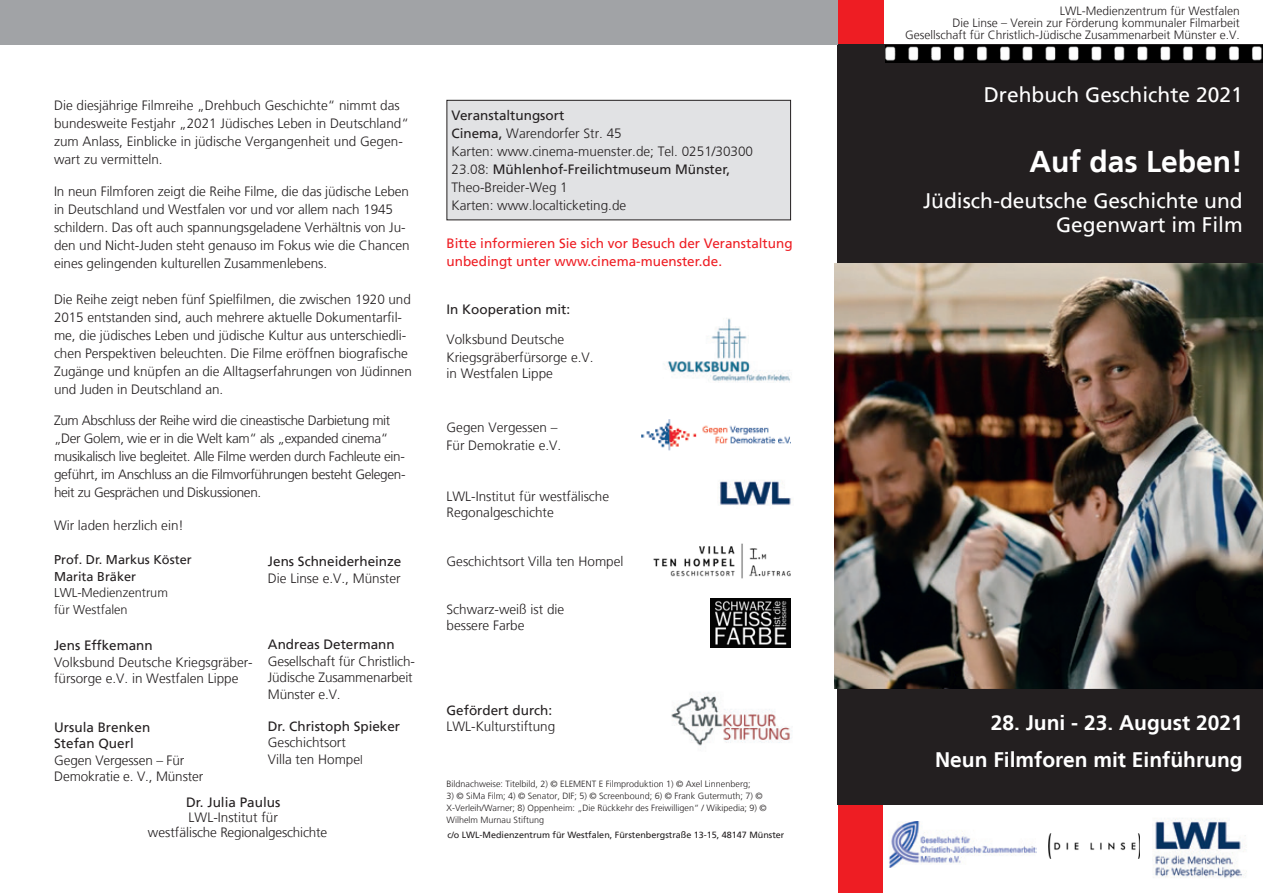
<style>
.page{position:relative;width:1263px;height:893px;background:#fff}
.page>*{position:absolute;margin:0;border:0;box-sizing:border-box;transform-origin:0 0}
.t1{font:700 30px "Frutiger LT";color:#fff}
.t2{font:21px/24px "Frutiger LT";color:#fff;text-align:right}
.t3{font:700 21px/37.5px "Frutiger LT";color:#fff;text-align:right}
.t4{font:300 13.5px/18px "Frutiger LT";letter-spacing:-.005em;color:#231f20}
.t5{font:300 13.5px/18px "Frutiger LT";letter-spacing:-.025em;color:#231f20}
.t6{font:13.5px/16.5px "Frutiger LT";color:#231f20}
.t7{font:13.5px/18px "Frutiger LT";color:#ee1d23}
.t8{font:12.75px/16.5px "Frutiger LT";color:#231f20}
.t9{font:300 12.75px/16.5px "Frutiger LT";color:#231f20}
.t10{font:300 12px/12px "Frutiger LT";color:#231f20;text-align:right}
.t11{font:300 9px/12px "Frutiger LT";color:#231f20}
.t12{font:9px "Frutiger LT";color:#231f20}
.s1{font-size:12px}
.s2{font-weight:400}
</style>
<div class="page">
<div style="left:834px;top:0;width:49px;height:45px;background:#ee1d23"></div>
<div style="left:838px;top:803px;width:44px;height:90px;background:#ee1d23"></div>
<div style="left:838px;top:45px;width:425px;height:221px;background:#231f20"></div>
<img style="left:886px;top:45px;width:377px;height:18px">
<img style="left:1138px;top:818px;width:109px;height:60px">
<div style="left:838px;top:686px;width:425px;height:119px;background:#231f20"></div>
<div style="left:447px;top:100px;width:343px;height:120px;background:#e1e2e4"></div>
<div style="left:446px;top:100px;width:345px;height:120px;border:1px solid #231f20"></div>
<div style="left:0;top:0;width:838px;height:45px;background:#a1a3a6"></div>
<img style="left:835px;top:264px;width:428px;height:425px">
<img style="left:1049px;top:833px;width:91px;height:25px">
<img style="left:653px;top:543px;width:138px;height:36px">
<img style="left:641px;top:419px;width:150px;height:32px">
<img style="left:663px;top:318px;width:127px;height:64px">
<img style="left:720px;top:480px;width:71px;height:25px">
<img style="left:671px;top:692px;width:121px;height:54px">
<img style="left:889px;top:821px;width:147px;height:46px">
<img style="left:710px;top:598px;width:81px;height:50px">
<p class="t4" style="left:54px;top:97px;width:356px">Die diesjährige Filmreihe „Drehbuch Geschichte“ nimmt das bundesweite Festjahr „2021 Jüdisches Leben in Deutschland“ zum Anlass, Einblicke in jüdische Vergangenheit und Gegen&shy;wart zu vermitteln.</p>
<p class="t4" style="left:54px;top:182px;width:357px">In neun Filmforen zeigt die Reihe Filme, die das jüdische Leben in Deutschland und Westfalen vor und vor allem nach 1945 schildern. Das oft auch spannungsgeladene Verhältnis von Ju&shy;den und Nicht-Juden steht genauso im Fokus wie die Chancen eines gelingenden kulturellen Zusammenlebens.</p>
<p class="t4" style="left:54px;top:290px;width:359px">Die Reihe zeigt neben fünf Spielfilmen, die zwischen 1920 und 2015 entstanden sind, auch mehrere aktuelle Dokumentarfil&shy;me, die jüdisches Leben und jüdische Kultur aus unterschiedli&shy;chen Perspektiven beleuchten. Die Filme eröffnen biografische Zugänge und knüpfen an die Alltagserfahrungen von Jüdinnen und Juden in Deutschland an.</p>
<p class="t5" style="left:54px;top:412px;width:353px">Zum Abschluss der Reihe wird die cineastische Darbietung mit „Der Golem, wie er in die Welt kam“ als „expanded cinema“ musikalisch live begleitet. Alle Filme werden durch Fachleute ein&shy;geführt, im Anschluss an die Filmvorführungen besteht Gelegen&shy;heit zu Gesprächen und Diskussionen.</p>
<p class="t4" style="left:54px;top:517px;width:131px">Wir laden herzlich ein!</p>
<p class="t8" style="left:54px;top:552px;width:139px">Prof. Dr. Markus Köster<br>Marita Bräker</p>
<p class="t9" style="left:54px;top:585px;width:116px">LWL-Medienzentrum für Westfalen</p>
<p class="t6" style="left:54px;top:637px;width:100px">Jens Effkemann</p>
<p class="t4" style="left:54px;top:654px;width:200px;line-height:16.5px">Volksbund Deutsche Kriegsgräber&shy;fürsorge e.V. in Westfalen Lippe</p>
<p class="t6" style="left:268px;top:553px;width:135px">Jens Schneiderheinze</p>
<p class="t4" style="left:268px;top:569px;width:134px">Die Linse e.V., Münster</p>
<p class="t6" style="left:268px;top:636px;width:128px">Andreas Determann</p>
<p class="t4" style="left:268px;top:653px;width:149px;line-height:16.5px">Gesellschaft für Christlich-<br>Jüdische Zusammenarbeit<br>Münster e.V.</p>
<p class="t6" style="left:268px;top:718px;width:134px">Dr. Christoph Spieker</p>
<p class="t4" style="left:268px;top:735px;width:96px;line-height:16.5px">Geschichtsort<br>Villa ten Hompe<span class="s1">l</span></p>
<p class="t6" style="left:54px;top:719px;width:98px">Ursula Brenken<br>Stefan Querl</p>
<p class="t4" style="left:54px;top:752px;width:151px;line-height:16.5px">Gegen Vergessen – Für<br>Demokratie e. V., Münster</p>
<p class="t6" style="left:186px;top:794px;width:96px">Dr. Julia Paulus</p>
<p class="t4" style="left:148px;top:810px;width:181px;line-height:15px;text-indent:41px">LWL-Institut für westfälische Regionalgeschichte</p>
<p class="t4" style="left:451px;top:107px;width:303px"><span class="s2">Veranstaltungsort<br>Cinema,</span> Warendorfer Str. 45<br>Karten: www.cinema-muenster.de; Tel. 0251/30300<br>23.08: <span class="s2">Mühlenhof-Freilichtmuseum Münster, </span>Theo-Breider-Weg 1<br>Karten: www.localticketing.de</p>
<p class="t7" style="left:446px;top:234px;width:348px">Bitte informieren Sie sich vor Besuch der Veranstaltung unbedingt unter www.cinema-muenster.de.</p>
<p class="t6" style="left:446px;top:301px;width:125px">In Kooperation mit:</p>
<p class="t4" style="left:446px;top:330px;width:149px">Volksbund Deutsche<br>Kriegsgräberfürsorge e.V.</p>
<p class="t4" style="left:446px;top:365px;width:108px">in Westfalen Lippe</p>
<p class="t4" style="left:446px;top:419px;width:116px">Gegen Vergessen –<br>Für Demokratie e.V.</p>
<p class="t4" style="left:446px;top:488px;width:164px;line-height:16.2px">LWL-Institut für westfälische<br>Regonalgeschichte</p>
<p class="t4" style="left:446px;top:552px;width:178px">Geschichtsort Villa ten Hompel</p>
<p class="t4" style="left:446px;top:602px;width:119px;line-height:16.2px">Schwarz-weiß ist die bessere Farbe</p>
<p class="t6" style="left:446px;top:702px;width:107px">Gefördert durch:</p>
<p class="t4" style="left:446px;top:717px;width:110px">LWL-Kulturstiftung</p>
<p class="t11" style="left:446px;top:778px;width:305px">Bildnachweise: Titelbild, 2) © ELEMENT E Filmproduktion 1) © Axel Linnenberg;</p>
<p class="t11" style="left:446px;top:790px;width:322px">3) © SiMa Film; 4) © Senator, DIF; 5) © Screenbound; 6) © Frank Gutermuth; 7) ©<br>X-Verleih/Warner; 8) Oppenheim: „Die Rückkehr des Freiwilligen“ / Wikipedia; 9) ©<br>Wilhelm Murnau Stiftung</p>
<p class="t12" style="left:447px;top:830px;width:338px">c/o LWL-Medienzentrum für Westfalen, Fürstenbergstraße 13-15, 48147 Münster</p>
<p class="t10" style="left:905px;top:5px;width:336px">LWL-Medienzentrum für Westfalen<br>Die Linse – Verein zur Förderung kommunaler Filmarbeit<br>Gesellschaft für Christlich-Jüdische Zusammenarbeit Münster e.V.</p>
<h2 class="t2" style="left:984px;top:82px;width:261px">Drehbuch Geschichte 2021</h2>
<h1 class="t1" style="left:1029px;top:144px;width:215px">Auf das Leben!</h1>
<h2 class="t2" style="left:923px;top:189px;width:321px">Jüdisch-deutsche Geschichte und<br>Gegenwart im Film</h2>
<h2 class="t3" style="left:935px;top:704px;width:309px">28. Juni - 23. August 2021<br>Neun Filmforen mit Einführung</h2>
</div>
